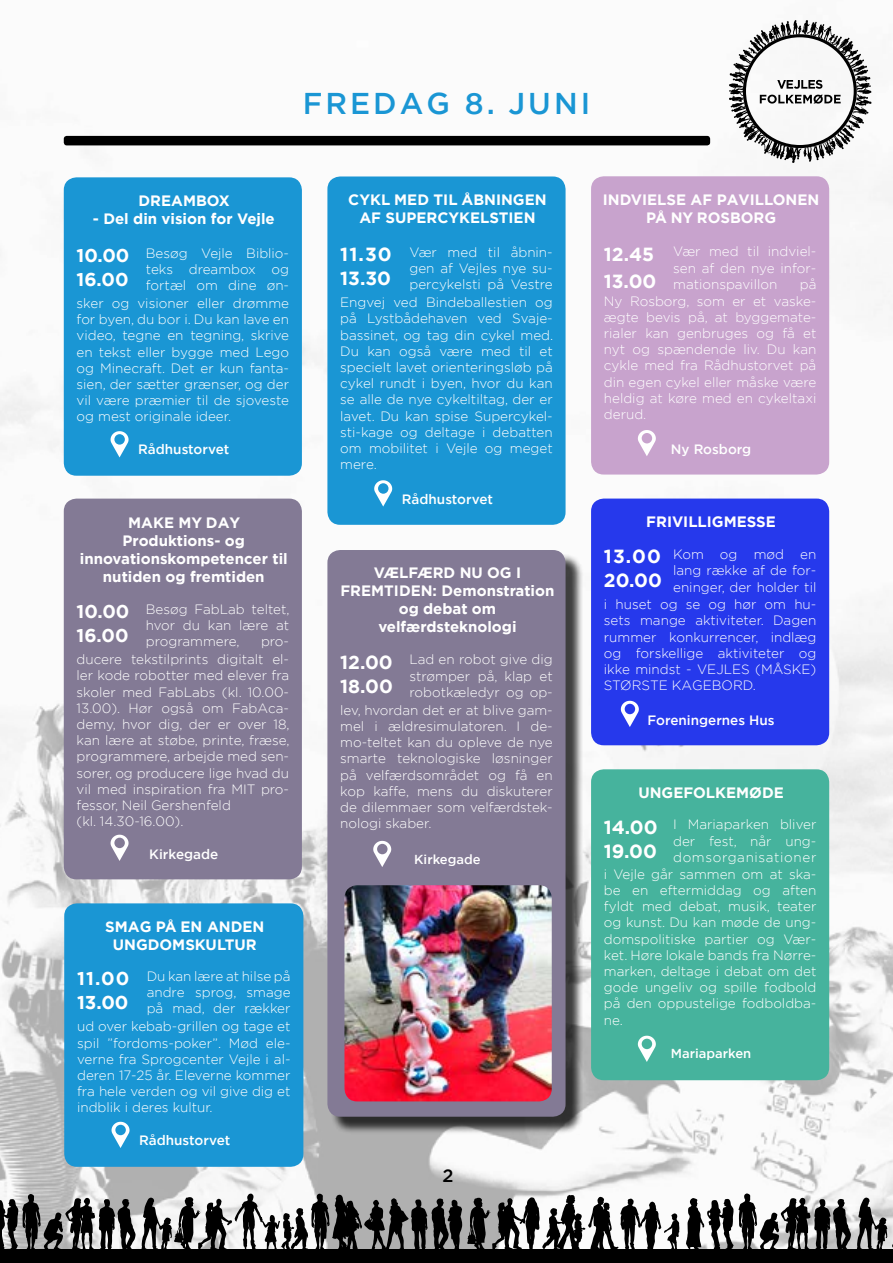
<style>
.page{position:relative;width:893px;height:1263px;background:#fff}
.page>*{position:absolute;margin:0;border:0;box-sizing:border-box;transform-origin:0 0}
.t1{font:500 30px "Gotham";letter-spacing:.1em;color:#1a96d4}
.t2{font:700 18.9px/24px "Gotham";color:#fff}
.t3{font:700 18.6px/24px "Gotham";letter-spacing:.03em;color:#fff}
.t4{font:700 18.45px/24px "Gotham";color:#fff}
.t5{font:500 18px "Gotham";color:#000}
.t6{font:700 15px/18px "Gotham";color:#fff;text-align:center}
.t7{font:300 13.5px/16.2px "Gotham";color:#fff;text-align:justify}
.t8{font:500 13.5px "Gotham";color:#fff}
.t9{font:500 13.05px "Gotham";color:#fff}
</style>
<div class="page">
<img style="left:0;top:91px;width:893px;height:1159px">
<div style="left:64px;top:177px;width:238px;height:299px;background:#1a96d4;border-radius:13px"></div>
<div style="left:64px;top:499px;width:238px;height:380px;background:#837a95;border-radius:13px"></div>
<div style="left:64px;top:903px;width:239px;height:264px;background:#1a96d4;border-radius:13px"></div>
<div style="left:64px;top:136px;width:646px;height:9px;background:#000;border-radius:3px"></div>
<div style="left:327px;top:176px;width:239px;height:349px;background:#1a96d4;border-radius:13px"></div>
<div style="left:331px;top:554px;width:252px;height:580px;background:#000;opacity:.75"></div>
<div style="left:327px;top:550px;width:239px;height:567px;background:#837a95;border-radius:13px"></div>
<img style="left:344px;top:885px;width:208px;height:216px">
<div style="left:591px;top:176px;width:238px;height:298px;background:#c8a3cd;border-radius:13px"></div>
<div style="left:591px;top:499px;width:238px;height:246px;background:#2639ec;border-radius:13px"></div>
<div style="left:591px;top:769px;width:238px;height:311px;background:#46b39d;border-radius:13px"></div>
<svg style="left:111px;top:431px;width:18px;height:26px"></svg>
<svg style="left:111px;top:835px;width:18px;height:26px"></svg>
<svg style="left:112px;top:1122px;width:18px;height:26px"></svg>
<svg style="left:374px;top:480px;width:18px;height:26px"></svg>
<svg style="left:373px;top:841px;width:18px;height:26px"></svg>
<svg style="left:638px;top:430px;width:18px;height:26px"></svg>
<svg style="left:621px;top:701px;width:18px;height:26px"></svg>
<svg style="left:638px;top:1036px;width:18px;height:26px"></svg>
<svg style="left:0;top:1193px;width:679px;height:57px"></svg>
<div style="left:0;top:1250px;width:893px;height:13px;background:#000"></div>
<svg style="left:686px;top:1193px;width:165px;height:57px"></svg>
<svg style="left:857px;top:1194px;width:36px;height:56px;background:#8b8b8b"></svg>
<svg style="left:729px;top:20px;width:142px;height:143px"></svg>
<h1 class="t1" style="left:303px;top:84px;width:289px">FREDAG 8. JUNI</h1>
<p class="t6" style="left:139px;top:191px;width:93px">DREAMBOX</p>
<p class="t6" style="left:93px;top:209px;width:184px">- Del din vision for Vejle</p>
<h3 class="t4" style="left:77px;top:243px;width:54px">10.00<br>16.00</h3>
<p class="t7" style="left:146px;top:244px;width:145px">Besøg Vejle Biblio&shy;teks dreambox og fortæl om dine øn-</p>
<p class="t7" style="left:77px;top:295px;width:214px">sker og visioner eller drømme for byen, du bor i. Du kan lave en video, tegne en tegning, skrive en tekst eller bygge med Lego og Minecraft. Det er kun fanta&shy;sien, der sætter grænser, og der vil være præmier til de sjoveste og mest originale ideer.</p>
<p class="t8" style="left:138px;top:441px;width:93px">Rådhustorvet</p>
<p class="t6" style="left:80px;top:514px;width:209px">MAKE MY DAY<br>Produktions- og innovationskompetencer til nutiden og fremtiden</p>
<h3 class="t4" style="left:77px;top:599px;width:54px">10.00<br>16.00</h3>
<p class="t7" style="left:146px;top:600px;width:145px">Besøg FabLab teltet, hvor du kan lære at programmere,</p>
<p class="t7" style="left:261px;top:633px;width:30px">pro-</p>
<p class="t7" style="left:77px;top:651px;width:215px;text-align:left">ducere tekstilprints digitalt el&shy;ler kode robotter med elever fra skoler med FabLabs (kl. 10.00-<br>13.00). Hør også om FabAca&shy;demy, hvor dig, der er over 18, kan lære at støbe, printe, fræse, programmere, arbejde med sen&shy;sorer, og producere lige hvad du vil med inspiration fra MIT pro&shy;fessor, Neil Gershenfeld<br>(kl. 14.30-16.00).</p>
<p class="t8" style="left:149px;top:845px;width:71px">Kirkegade</p>
<p class="t6" style="left:105px;top:917px;width:161px">SMAG PÅ EN ANDEN<br>UNGDOMSKULTUR</p>
<h3 class="t3" style="left:77px;top:966px;width:54px">11.00<br>13.00</h3>
<p class="t7" style="left:147px;top:967px;width:145px">Du kan lære at hilse på andre sprog, smage på mad, der rækker</p>
<p class="t7" style="left:77px;top:1018px;width:215px">ud over kebab-grillen og tage et spil ”fordoms-poker”. Mød ele&shy;verne fra Sprogcenter Vejle i al&shy;deren 17-25 år. Eleverne kommer fra hele verden og vil give dig et indblik i deres kultur.</p>
<p class="t8" style="left:139px;top:1132px;width:93px">Rådhustorvet</p>
<p class="t6" style="left:348px;top:191px;width:200px">CYKL MED TIL ÅBNINGEN<br>AF SUPERCYKELSTIEN</p>
<h2 class="t2" style="left:340px;top:242px;width:53px">11.30<br>13.30</h2>
<p class="t7" style="left:409px;top:243px;width:145px">Vær med til åbnin&shy;gen af Vejles nye su&shy;percykelsti på Vestre</p>
<p class="t7" style="left:340px;top:294px;width:215px">Engvej ved Bindeballestien og på Lystbådehaven ved Svaje&shy;bassinet, og tag din cykel med.<br>Du kan også være med til et specielt lavet orienteringsløb på cykel rundt i byen, hvor du kan se alle de nye cykeltiltag, der er lavet. Du kan spise Supercykel&shy;sti-kage og deltage i debatten om mobilitet i Vejle og meget mere.</p>
<p class="t8" style="left:402px;top:490px;width:93px">Rådhustorvet</p>
<p class="t6" style="left:340px;top:564px;width:215px">VÆLFÆRD NU OG I<br>FREMTIDEN: Demonstration og debat om velfærdsteknologi</p>
<h2 class="t2" style="left:340px;top:650px;width:54px">12.00<br>18.00</h2>
<p class="t7" style="left:409px;top:651px;width:145px">Lad en robot give dig strømper på, klap et robotkæledyr og op-</p>
<p class="t7" style="left:340px;top:701px;width:214px">lev, hvordan det er at blive gam&shy;mel i ældresimulatoren. I de&shy;mo-teltet kan du opleve de nye smarte teknologiske løsninger på velfærdsområdet og få en kop kaffe, mens du diskuterer de dilemmaer som velfærdstek&shy;nologi skaber.</p>
<p class="t9" style="left:414px;top:851px;width:68px">Kirkegade</p>
<h3 class="t5" style="left:443px;top:1164px;width:13px">2</h3>
<p class="t6" style="left:603px;top:190px;width:218px;line-height:18.8px">INDVIELSE AF PAVILLONEN<br>PÅ NY ROSBORG</p>
<h2 class="t2" style="left:604px;top:240px;width:54px;line-height:27.2px">12.45<br>13.00</h2>
<p class="t7" style="left:673px;top:243px;width:145px">Vær med til indviel&shy;sen af den nye infor&shy;mationspavillon</p>
<p class="t7" style="left:800px;top:275px;width:18px">på</p>
<p class="t7" style="left:604px;top:292px;width:214px">Ny Rosborg, som er et vaske&shy;ægte bevis på, at byggemate&shy;rialer kan genbruges og få et nyt og spændende liv. Du kan cykle med fra Rådhustorvet på din egen cykel eller måske være heldig at køre med en cykeltaxi derud.</p>
<p class="t8" style="left:671px;top:441px;width:82px">Ny Rosborg</p>
<p class="t6" style="left:646px;top:513px;width:131px">FRIVILLIGMESSE</p>
<h2 class="t2" style="left:604px;top:544px;width:60px">13.00<br>20.00</h2>
<p class="t7" style="left:673px;top:545px;width:145px;line-height:16.6px">Kom og mød en lang række af de for&shy;eninger, der holder til</p>
<p class="t7" style="left:604px;top:596px;width:214px">i huset og se og hør om hu&shy;sets mange aktiviteter. Dagen rummer konkurrencer, indlæg og forskellige aktiviteter og ikke mindst - VEJLES (MÅSKE)<br>STØRSTE KAGEBORD.</p>
<p class="t8" style="left:647px;top:711px;width:129px">Foreningernes Hus</p>
<p class="t6" style="left:638px;top:783px;width:147px">UNGEFOLKEMØDE</p>
<h2 class="t2" style="left:604px;top:815px;width:55px">14.00<br>19.00</h2>
<p class="t7" style="left:673px;top:816px;width:145px">I Mariaparken bliver der fest, når ung&shy;domsorganisationer</p>
<p class="t7" style="left:604px;top:865px;width:214px">i Vejle går sammen om at ska&shy;be en eftermiddag og aften fyldt med debat, musik, teater og kunst. Du kan møde de ung&shy;domspolitiske partier og Vær&shy;ket. Høre lokale bands fra Nørre&shy;marken, deltage i debat om det gode ungeliv og spille fodbold på den oppustelige fodboldba&shy;ne.</p>
<p class="t9" style="left:671px;top:1045px;width:82px">Mariaparken</p>
</div>
